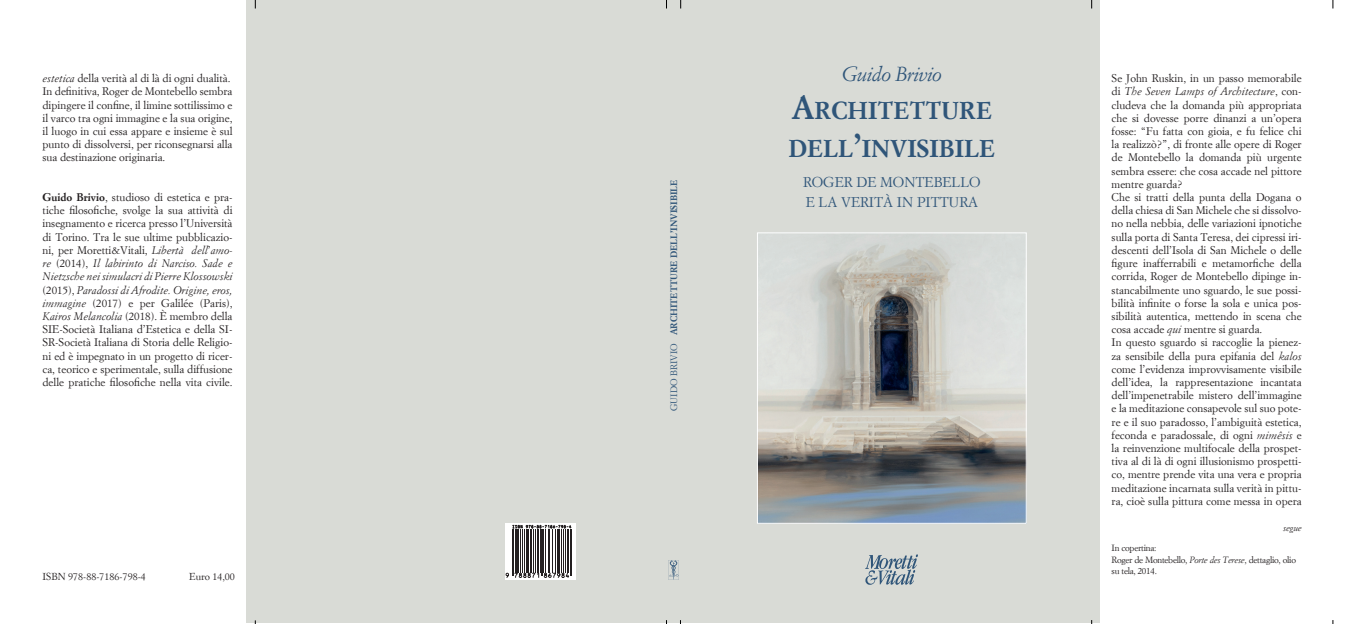
<style>
.page{position:relative;width:1347px;height:624px;background:#fff}
.page>*{position:absolute;margin:0;border:0;box-sizing:border-box;transform-origin:0 0}
.t1{font:700 24px/38.4px "Simoncini Garamond";color:#2f5579}
.t2{font:italic 20px "Simoncini Garamond";letter-spacing:-.025em;color:#2f5579}
.t3{font:14px/20px "Simoncini Garamond";color:#2f5579}
.t4{font:11px/13.2px "Simoncini Garamond";color:#231f20}
.t5{font:10px "Simoncini Garamond";color:#231f20}
.t6{font:700 9.2px "Simoncini Garamond";color:#2f5579}
.t7{font:9px/11.5px "Simoncini Garamond";letter-spacing:-.03em;color:#231f20}
.t8{font:italic 9px "Simoncini Garamond";letter-spacing:-.03em;color:#231f20}
.s1{font-style:italic}
.s2{font-weight:700}
.s3{font-style:inherit}
.s4{font-weight:400}
.s5{font-size:32px}
</style>
<div class="page">
<div style="left:247px;top:0;width:853px;height:623px;background:#d9dbd6"></div>
<img style="left:668px;top:560px;width:11px;height:20px">
<img style="left:865px;top:554px;width:53px;height:31px">
<svg style="left:505px;top:523px;width:70px;height:56px"></svg>
<svg style="left:505px;top:524px;width:70px;height:54px;background:#d1d0d1"></svg>
<hr style="left:512px;top:529px;width:1px;height:46px;background:#231f20">
<hr style="left:513px;top:529px;width:1px;height:46px;background:#231f20">
<hr style="left:514px;top:529px;width:2px;height:43px;background:#231f20">
<hr style="left:517px;top:529px;width:1px;height:43px;background:#231f20">
<hr style="left:520px;top:529px;width:1px;height:43px;background:#231f20">
<hr style="left:522px;top:529px;width:1px;height:43px;background:#231f20">
<hr style="left:524px;top:529px;width:1px;height:43px;background:#231f20">
<hr style="left:526px;top:529px;width:1px;height:43px;background:#231f20">
<hr style="left:528px;top:529px;width:1px;height:43px;background:#231f20">
<hr style="left:529px;top:529px;width:2px;height:43px;background:#231f20">
<hr style="left:533px;top:529px;width:1px;height:43px;background:#231f20">
<hr style="left:535px;top:529px;width:1px;height:43px;background:#231f20">
<hr style="left:537px;top:529px;width:1px;height:43px;background:#231f20">
<hr style="left:539px;top:529px;width:1px;height:43px;background:#231f20">
<hr style="left:541px;top:529px;width:1px;height:46px;background:#231f20">
<hr style="left:542px;top:529px;width:1px;height:46px;background:#231f20">
<hr style="left:543px;top:529px;width:1px;height:43px;background:#231f20">
<hr style="left:545px;top:529px;width:1px;height:43px;background:#231f20">
<hr style="left:548px;top:529px;width:1px;height:43px;background:#231f20">
<hr style="left:549px;top:529px;width:1px;height:43px;background:#231f20">
<hr style="left:552px;top:529px;width:1px;height:43px;background:#231f20">
<hr style="left:555px;top:529px;width:1px;height:43px;background:#231f20">
<hr style="left:556px;top:529px;width:2px;height:43px;background:#231f20">
<hr style="left:559px;top:529px;width:1px;height:43px;background:#231f20">
<hr style="left:561px;top:529px;width:1px;height:43px;background:#231f20">
<hr style="left:563px;top:529px;width:1px;height:43px;background:#231f20">
<hr style="left:565px;top:529px;width:1px;height:43px;background:#231f20">
<hr style="left:566px;top:529px;width:2px;height:43px;background:#231f20">
<hr style="left:570px;top:529px;width:1px;height:46px;background:#231f20">
<hr style="left:571px;top:529px;width:1px;height:46px;background:#231f20">
<svg style="left:505px;top:572px;width:64px;height:6px"></svg>
<svg style="left:513px;top:525px;width:58px;height:4px"></svg>
<img style="left:759px;top:242px;width:265px;height:280px">
<div style="left:757px;top:232px;width:269px;height:292px;border:1px solid #fff"></div>
<p class="t4" style="left:43px;top:71px;width:191px"><span class="s1">estetica</span> della verità al di là di ogni dualità.<br>In definitiva, Roger de Montebello sembra dipingere il confine, il limine sottilissimo e il varco tra ogni immagine e la sua origine, il luogo in cui essa appare e insieme è sul punto di dissolversi, per riconsegnarsi alla sua destinazione originaria.</p>
<p class="t4" style="left:43px;top:190px;width:191px;text-align:justify"><span class="s2">Guido Brivio</span>, studioso di estetica e pra&shy;tiche filosofiche, svolge la sua attività di insegnamento e ricerca presso l’Università di Torino. Tra le sue ultime pubblicazio&shy;ni, per Moretti&amp;Vitali, <span class="s1">Libertà dell</span>’<span class="s1">amo&shy;re</span> (2014), <span class="s1">Il labirinto di Narciso. Sade e Nietzsche nei simulacri di Pierre Klossowski </span>(2015), <span class="s1">Paradossi di Afrodite. Origine, eros, immagine</span> (2017) e per Galilée (Paris), <span class="s1">Kairos Melancolia</span> (2018). È membro della SIE-Società Italiana d’Estetica e della SI-SR-Società Italiana di Storia delle Religio&shy;ni ed è impegnato in un progetto di ricer&shy;ca, teorico e sperimentale, sulla diffusione delle pratiche filosofiche nella vita civile.</p>
<p class="t5" style="left:43px;top:570px;width:105px"><span class="s3">ISBN</span> 978-88-7186-798-4</p>
<p class="t5" style="left:189px;top:570px;width:47px">Euro 14,00</p>
<p class="t6" style="left:668px;top:411px;width:233px;rotate:-90deg"><span class="s4">GUIDO BRIVIO</span> ARCHITETTURE DELL’INVISIBILE</p>
<h2 class="t2" style="left:841px;top:62px;width:102px">Guido Brivio</h2>
<h1 class="t1" style="left:788px;top:92px;width:208px"><span class="s5">A</span>RCHITETTURE<br>DELL<span class="s5">’</span>INVISIBILE</h1>
<p class="t3" style="left:803px;top:172px;width:179px">ROGER DE MONTEBELLO<br>E LA VERITÀ IN PITTURA</p>
<p class="t4" style="left:1111px;top:71px;width:191px">Se John Ruskin, in un passo memorabile di <span class="s1">The Seven Lamps of Architecture</span>, con&shy;cludeva che la domanda più appropriata che si dovesse porre dinanzi a un’opera fosse: “Fu fatta con gioia, e fu felice chi la realizzò?”, di fronte alle opere di Roger de Montebello la domanda più urgente sembra essere: che cosa accade nel pittore mentre guarda?<br>Che si tratti della punta della Dogana o della chiesa di San Michele che si dissolvo&shy;no nella nebbia, delle variazioni ipnotiche sulla porta di Santa Teresa, dei cipressi iri&shy;descenti dell’Isola di San Michele o delle figure inafferrabili e metamorfiche della corrida, Roger de Montebello dipinge in&shy;stancabilmente uno sguardo, le sue possi&shy;bilità infinite o forse la sola e unica pos&shy;sibilità autentica, mettendo in scena che cosa accade <span class="s1">qui</span> mentre si guarda.<br>In questo sguardo si raccoglie la pienez&shy;za sensibile della pura epifania del <span class="s1">kalos </span>come l’evidenza improvvisamente visibile dell’idea, la rappresentazione incantata dell’impenetrabile mistero dell’immagine e la meditazione consapevole sul suo pote&shy;re e il suo paradosso, l’ambiguità estetica, feconda e paradossale, di ogni <span class="s1">mimêsis</span> e la reinvenzione multifocale della prospet&shy;tiva al di là di ogni illusionismo prospetti&shy;co, mentre prende vita una vera e propria meditazione incarnata sulla verità in pittu&shy;ra, cioè sulla pittura come messa in opera</p>
<p class="t8" style="left:1283px;top:522px;width:20px">segue</p>
<p class="t7" style="left:1111px;top:542px;width:186px">In copertina:<br>Roger de Montebello, <span class="s1">Porte des Terese</span>, dettaglio, olio su tela, 2014.</p>
</div>
